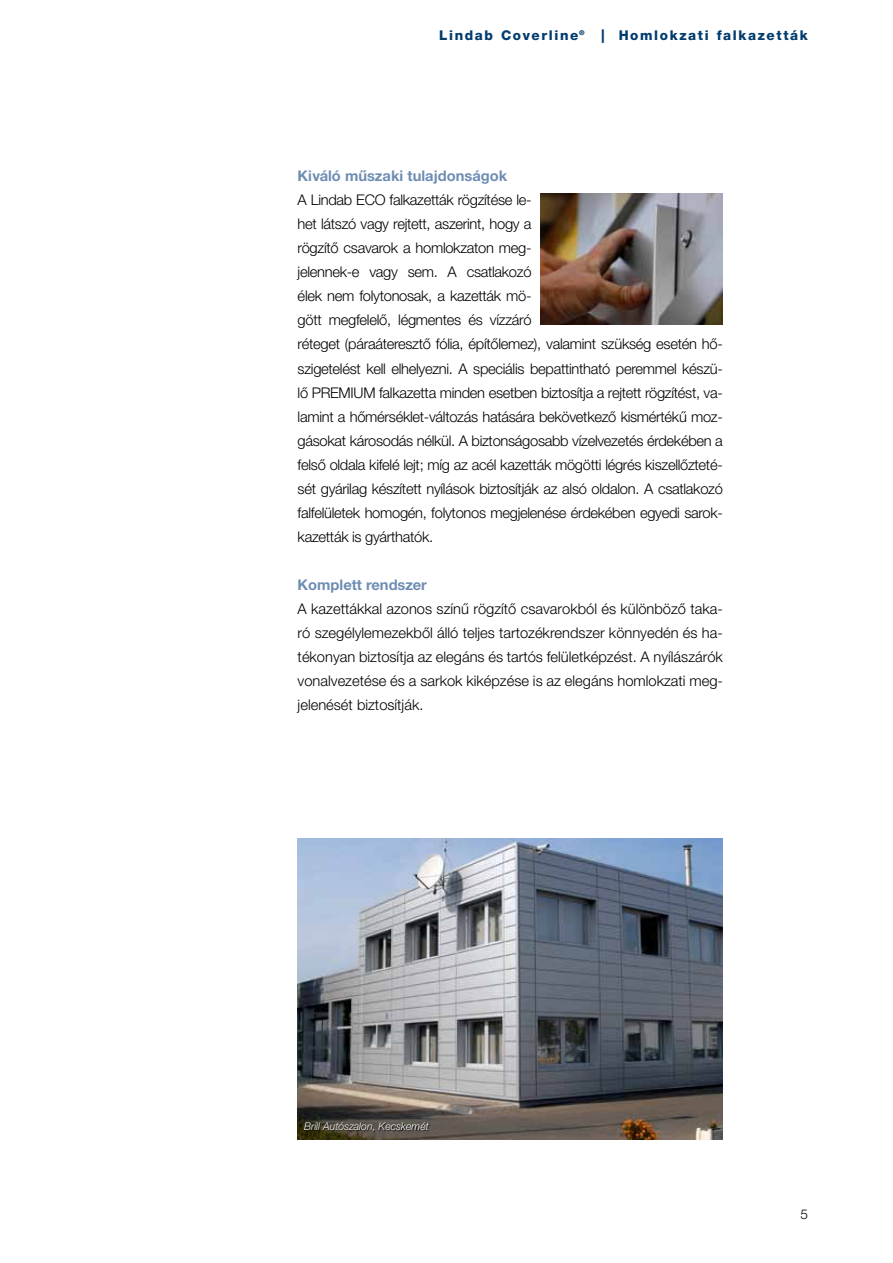
<style>
.page{position:relative;width:893px;height:1263px;background:#fff}
.page>*{position:absolute;margin:0;border:0;box-sizing:border-box;transform-origin:0 0}
.t1{font:300 14.7px/24px "Helvetica Neue CE";letter-spacing:-.02em;color:#000}
.t2{font:700 14.7px "Helvetica Neue CE";color:#6e8db3}
.t3{font:800 13.5px "Helvetica Neue CE";letter-spacing:.12em;color:#003c6d}
.t4{font:300 13.5px "Helvetica Neue CE";color:#000}
.t5{font:italic 300 10.5px "Helvetica Neue CE";color:#fff}
</style>
<div class="page">
<img style="left:540px;top:193px;width:183px;height:131px">
<img style="left:298px;top:839px;width:425px;height:301px">
<svg style="left:304px;top:1123px;width:126px;height:10px"></svg>
<p class="t3" style="left:439px;top:27px;width:370px">Lindab Coverline® | Homlokzati falkazetták</p>
<p class="t2" style="left:298px;top:167px;width:211px">Kiváló műszaki tulajdonságok</p>
<p class="t1" style="left:298px;top:188px;width:427px">A Lindab Eco falkazetták rögzítése le-<br>het látszó vagy rejtett, aszerint, hogy a<br>rögzítő csavarok a homlokzaton meg-<br>jelennek-e vagy sem. A csatlakozó<br>élek nem folytonosak, a kazetták mö-<br>gött megfelelő, légmentes és vízzáró<br>réteget (páraáteresztő fólia, építőlemez), valamint szükség esetén hő&shy;szigetelést kell elhelyezni. A speciális bepattintható peremmel készü&shy;lő PREMIUM falkazetta minden esetben biztosítja a rejtett rögzítést, va&shy;lamint a hőmérséklet-változás hatására bekövetkező kismértékű moz&shy;gásokat károsodás nélkül. A biztonságosabb vízelvezetés érdekében a felső oldala kifelé lejt; míg az acél kazetták mögötti légrés kiszellőzteté&shy;sét gyárilag készített nyílások biztosítják az alsó oldalon. A csatlakozó falfelületek homogén, folytonos megjelenése érdekében egyedi sarok&shy;kazetták is gyárthatók.</p>
<p class="t2" style="left:298px;top:575px;width:131px">Komplett rendszer</p>
<p class="t1" style="left:298px;top:596px;width:427px;text-align:justify">A kazettákkal azonos színű rögzítő csavarokból és különböző taka&shy;ró szegélylemezekből álló teljes tartozékrendszer könnyedén és ha&shy;tékonyan biztosítja az elegáns és tartós felületképzést. A nyílászárók vonalvezetése és a sarkok kiképzése is az elegáns homlokzati meg&shy;jelenését biztosítják.</p>
<p class="t5" style="left:304px;top:1120px;width:126px">Brill Autószalon, Kecskemét</p>
<p class="t4" style="left:800px;top:1206px;width:9px">5</p>
</div>
